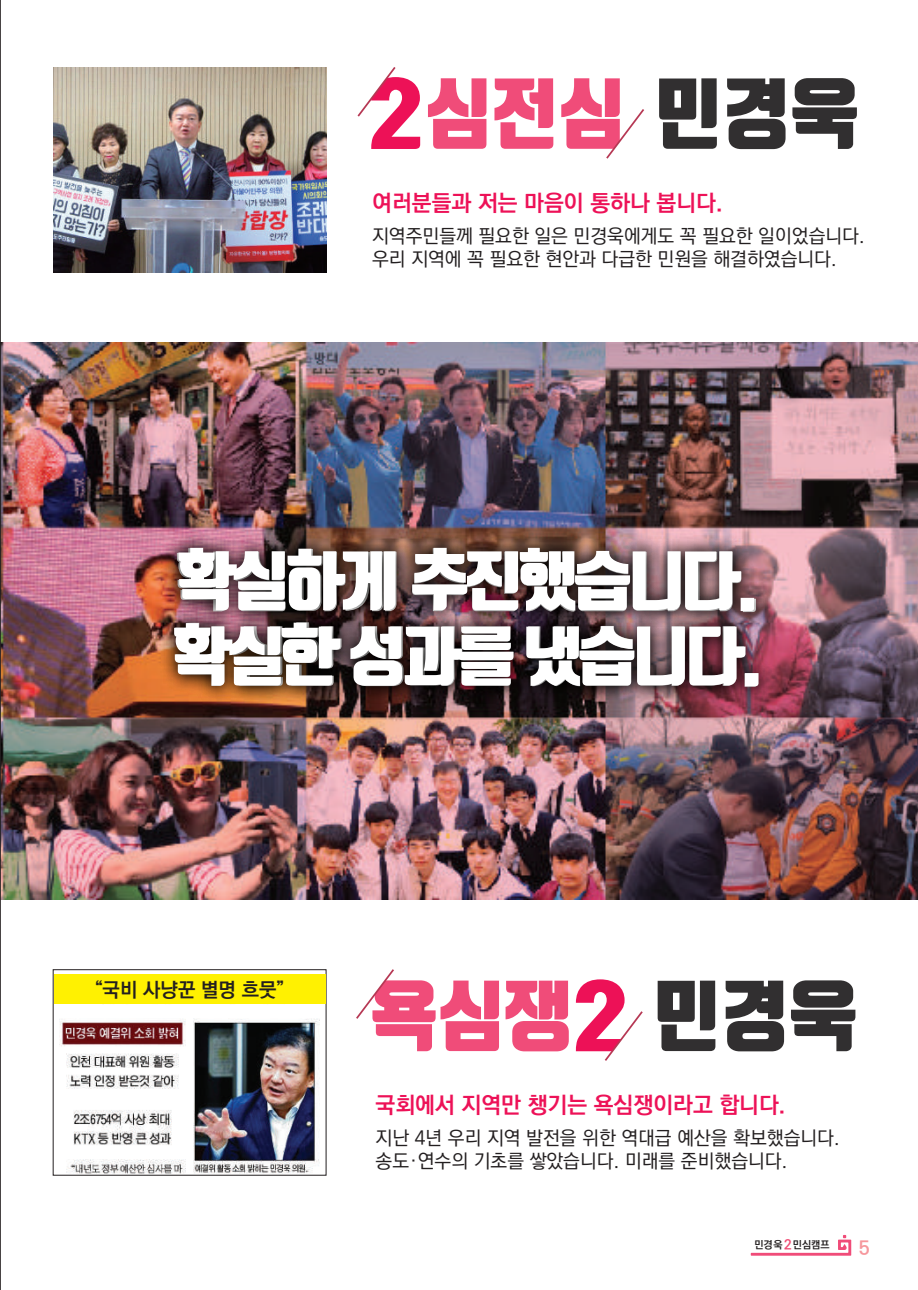
<style>
.page{position:relative;width:918px;height:1290px;background:#fff}
.page>*{position:absolute;margin:0;border:0;box-sizing:border-box;transform-origin:0 0}
.t1{font:900 76.65px "Tmon Monsori";color:#f04c79;scale:.96 1}
.t2{font:900 64.05px/75.2px "Tmon Monsori";letter-spacing:-.06em;color:#fff}
.t3{font:700 22.75px "Ko Pub Dotum";color:#ed1157}
.t4{font:700 19.95px "Ko Pub Dotum";color:#231f20}
.t5{font:500 19.25px/23.1px "Ko Pub Dotum";color:#231f20}
.t6{font:700 19.25px "Ko Pub Dotum";color:#f6989d}
.t7{font:700 10.5px "Ko Pub Dotum";color:#231f20}
.s1{font-size:82.08px;color:#ed1157}
.s2{color:#312f30}
.s3{font-size:13.65px;color:#f04c74}
</style>
<div class="page">
<img style="left:1px;top:343px;width:917px;height:556px">
<hr style="left:0;top:0;width:1px;height:1290px;background:#231f20">
<svg style="left:606px;top:109px;width:38px;height:50px"></svg>
<svg style="left:357px;top:67px;width:39px;height:50px"></svg>
<img style="left:53px;top:67px;width:273px;height:206px">
<svg style="left:604px;top:1011px;width:39px;height:50px"></svg>
<svg style="left:356px;top:969px;width:38px;height:50px"></svg>
<img style="left:59px;top:1018px;width:261px;height:155px">
<div style="left:53px;top:969px;width:273px;height:206px;border:1px solid #231f20"></div>
<div style="left:54px;top:974px;width:272px;height:30px;background:#fff101"></div>
<img style="left:155px;top:526px;width:623px;height:74px">
<svg style="left:177px;top:548px;width:219px;height:52px;background:#5f5857"></svg>
<svg style="left:412px;top:548px;width:268px;height:52px;background:#675d5c"></svg>
<svg style="left:687px;top:552px;width:69px;height:48px;background:#7e6b6e"></svg>
<img style="left:153px;top:600px;width:627px;height:109px">
<svg style="left:175px;top:622px;width:166px;height:64px;background:#645a55"></svg>
<svg style="left:353px;top:626px;width:160px;height:60px;background:#5c5858"></svg>
<svg style="left:528px;top:626px;width:229px;height:61px;background:#675d5f"></svg>
<svg style="left:751px;top:1235px;width:100px;height:20px"></svg>
<h1 class="t1" style="left:368px;top:69px;width:513px"><span class="s1">2</span>심전심 <span class="s2">민경욱</span></h1>
<p class="t3" style="left:372px;top:192px;width:352px">여러분들과 저는 마음이 통하나 봅니다.</p>
<p class="t5" style="left:372px;top:225px;width:494px">지역주민들께 필요한 일은 민경욱에게도 꼭 필요한 일이었습니다. 우리 지역에 꼭 필요한 현안과 다급한 민원을 해결하였습니다.</p>
<h2 class="t2" style="left:173px;top:546px;width:591px">확실하게 추진했습니다. 확실한 성과를 냈습니다.</h2>
<p class="t4" style="left:94px;top:980px;width:192px">“국비 사냥꾼 별명 흐뭇”</p>
<h1 class="t1" style="left:371px;top:971px;width:508px">욕심쟁<span class="s1">2</span> <span class="s2">민경욱</span></h1>
<p class="t3" style="left:375px;top:1094px;width:412px">국회에서 지역만 챙기는 욕심쟁이라고 합니다.</p>
<p class="t5" style="left:375px;top:1127px;width:466px">지난 4년 우리 지역 발전을 위한 역대급 예산을 확보했습니다. 송도·연수의 기초를 쌓았습니다. 미래를 준비했습니다.</p>
<p class="t7" style="left:754px;top:1239px;width:77px">민경욱<span class="s3">2</span>민심캠프</p>
<p class="t6" style="left:858px;top:1238px;width:12px">5</p>
</div>
